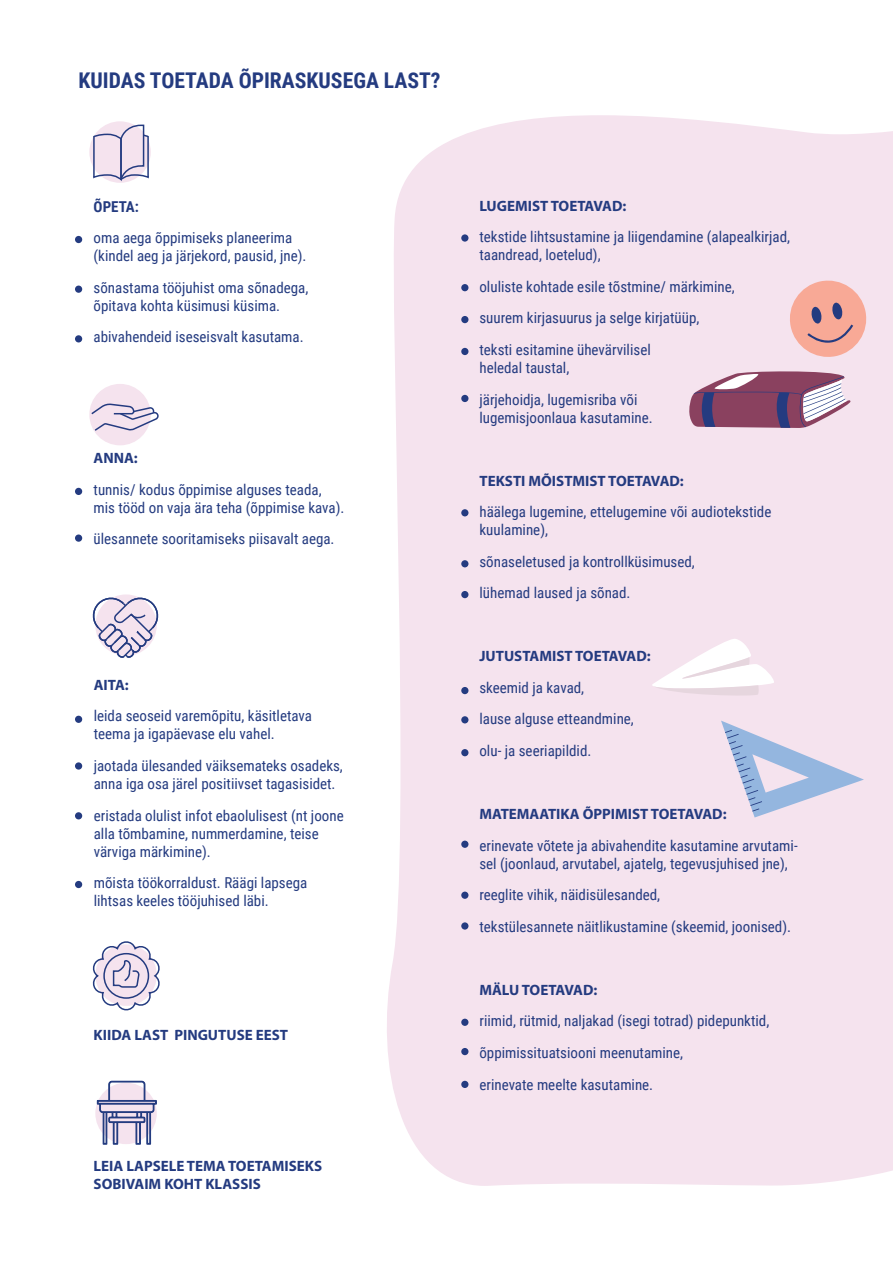
<style>
.page{position:relative;width:893px;height:1263px;background:#fff}
.page>*{position:absolute;margin:0;border:0;box-sizing:border-box;transform-origin:0 0}
.t1{font:700 21.75px "Roboto Condensed";color:#243b80}
.t2{font:15px/18px "Roboto Condensed";color:#243b80}
.t3{font:700 15px/18px "Myriad Pro";color:#243b80}
.t4{font:700 15px "Roboto Condensed";color:#243b80}
</style>
<div class="page">
<div style="left:89px;top:121px;width:62px;height:62px;background:#f5e3ee;border-radius:50%"></div>
<div style="left:89px;top:384px;width:62px;height:61px;background:#f5e3ee;border-radius:50%"></div>
<div style="left:387px;top:115px;width:506px;height:1071px;background:#f5e3ee"></div>
<svg style="left:786px;top:277px;width:84px;height:83px;background:#ebb7b3"></svg>
<svg style="left:687px;top:369px;width:164px;height:59px;background:#a67c95"></svg>
<svg style="left:721px;top:721px;width:143px;height:96px;background:#d0d1e7"></svg>
<svg style="left:639px;top:637px;width:136px;height:60px"></svg>
<svg style="left:92px;top:941px;width:68px;height:70px"></svg>
<svg style="left:92px;top:124px;width:58px;height:57px"></svg>
<svg style="left:92px;top:595px;width:67px;height:63px"></svg>
<svg style="left:90px;top:403px;width:69px;height:29px"></svg>
<svg style="left:97px;top:1081px;width:60px;height:64px"></svg>
<div style="left:461px;top:234px;width:7px;height:8px;background:#243b80;border-radius:50%"></div>
<div style="left:461px;top:284px;width:7px;height:7px;background:#243b80;border-radius:50%"></div>
<div style="left:461px;top:316px;width:7px;height:7px;background:#243b80;border-radius:50%"></div>
<div style="left:461px;top:348px;width:7px;height:7px;background:#243b80;border-radius:50%"></div>
<div style="left:461px;top:395px;width:7px;height:7px;background:#243b80;border-radius:50%"></div>
<div style="left:461px;top:509px;width:7px;height:7px;background:#243b80;border-radius:50%"></div>
<div style="left:461px;top:560px;width:7px;height:7px;background:#243b80;border-radius:50%"></div>
<div style="left:461px;top:591px;width:7px;height:7px;background:#243b80;border-radius:50%"></div>
<div style="left:461px;top:841px;width:7px;height:7px;background:#243b80;border-radius:50%"></div>
<div style="left:461px;top:891px;width:7px;height:8px;background:#243b80;border-radius:50%"></div>
<div style="left:461px;top:922px;width:7px;height:7px;background:#243b80;border-radius:50%"></div>
<div style="left:461px;top:687px;width:7px;height:7px;background:#243b80;border-radius:50%"></div>
<div style="left:461px;top:716px;width:7px;height:7px;background:#243b80;border-radius:50%"></div>
<div style="left:461px;top:749px;width:7px;height:7px;background:#243b80;border-radius:50%"></div>
<div style="left:461px;top:1019px;width:7px;height:7px;background:#243b80;border-radius:50%"></div>
<div style="left:461px;top:1048px;width:7px;height:7px;background:#243b80;border-radius:50%"></div>
<div style="left:461px;top:1081px;width:7px;height:7px;background:#243b80;border-radius:50%"></div>
<div style="left:75px;top:236px;width:7px;height:7px;background:#243b80;border-radius:50%"></div>
<div style="left:75px;top:286px;width:7px;height:7px;background:#243b80;border-radius:50%"></div>
<div style="left:75px;top:335px;width:7px;height:7px;background:#243b80;border-radius:50%"></div>
<div style="left:75px;top:488px;width:7px;height:7px;background:#243b80;border-radius:50%"></div>
<div style="left:75px;top:534px;width:7px;height:8px;background:#243b80;border-radius:50%"></div>
<div style="left:75px;top:716px;width:7px;height:7px;background:#243b80;border-radius:50%"></div>
<div style="left:75px;top:762px;width:7px;height:8px;background:#243b80;border-radius:50%"></div>
<div style="left:75px;top:812px;width:7px;height:7px;background:#243b80;border-radius:50%"></div>
<div style="left:75px;top:881px;width:7px;height:7px;background:#243b80;border-radius:50%"></div>
<h1 class="t1" style="left:79px;top:65px;width:364px">KUIDAS TOETADA ÕPIRASKUSEGA LAST?</h1>
<p class="t4" style="left:94px;top:196px;width:47px">ÕPETA:</p>
<p class="t2" style="left:94px;top:228px;width:214px">oma aega õppimiseks planeerima (kindel aeg ja järjekord, pausid, jne).</p>
<p class="t2" style="left:94px;top:278px;width:216px">sõnastama tööjuhist oma sõnadega, õpitava kohta küsimusi küsima.</p>
<p class="t2" style="left:94px;top:327px;width:212px">abivahendeid iseseisvalt kasutama.</p>
<p class="t3" style="left:94px;top:449px;width:46px">ANNA:</p>
<p class="t2" style="left:94px;top:480px;width:252px">tunnis/ kodus õppimise alguses teada, mis tööd on vaja ära teha (õppimise kava).</p>
<p class="t2" style="left:94px;top:529px;width:242px">ülesannete sooritamiseks piisavalt aega.</p>
<p class="t3" style="left:94px;top:675px;width:36px">AITA:</p>
<p class="t2" style="left:94px;top:706px;width:220px">leida seoseid varemõpitu, käsitletava teema ja igapäevase elu vahel.</p>
<p class="t2" style="left:94px;top:756px;width:251px">jaotada ülesanded väiksemateks osadeks, anna iga osa järel positiivset tagasisidet.</p>
<p class="t2" style="left:94px;top:806px;width:251px">eristada olulist infot ebaolulisest (nt joone alla tõmbamine, nummerdamine, teise värviga märkimine).</p>
<p class="t2" style="left:94px;top:873px;width:215px">mõista töökorraldust. Räägi lapsega lihtsas keeles tööjuhised läbi.</p>
<p class="t3" style="left:94px;top:1025px;width:196px">KIIDA LAST PINGUTUSE EEST</p>
<p class="t3" style="left:94px;top:1156px;width:230px">LEIA LAPSELE TEMA TOETAMISEKS<br>SOBIVAIM KOHT KLASSIS</p>
<p class="t3" style="left:479px;top:196px;width:149px">LUGEMIST TOETAVAD:</p>
<p class="t2" style="left:479px;top:227px;width:312px">tekstide lihtsustamine ja liigendamine (alapealkirjad, taandread, loetelud),</p>
<p class="t2" style="left:479px;top:270px;width:257px;line-height:31.5px">oluliste kohtade esile tõstmine/ märkimine, suurem kirjasuurus ja selge kirjatüüp, teksti esitamine ühevärvilisel</p>
<p class="t2" style="left:479px;top:351px;width:159px;line-height:31.5px">heledal taustal, järjehoidja, lugemisriba või</p>
<p class="t2" style="left:479px;top:408px;width:175px">lugemisjoonlaua kasutamine.</p>
<p class="t3" style="left:479px;top:471px;width:206px">TEKSTI MÕISTMIST TOETAVAD:</p>
<p class="t2" style="left:479px;top:502px;width:293px">häälega lugemine, ettelugemine või audiotekstide kuulamine),</p>
<p class="t2" style="left:479px;top:545px;width:217px;line-height:31.5px">sõnaseletused ja kontrollküsimused, lühemad laused ja sõnad.</p>
<p class="t3" style="left:479px;top:647px;width:173px">JUTUSTAMIST TOETAVAD:</p>
<p class="t2" style="left:479px;top:671px;width:156px;line-height:31.5px">skeemid ja kavad,<br>lause alguse etteandmine, olu- ja seeriapildid.</p>
<p class="t3" style="left:479px;top:804px;width:249px">MATEMAATIKA ÕPPIMIST TOETAVAD:</p>
<p class="t2" style="left:479px;top:836px;width:320px">erinevate võtete ja abivahendite kasutamine arvutami&shy;sel (joonlaud, arvutabel, ajatelg, tegevusjuhised jne),</p>
<p class="t2" style="left:479px;top:878px;width:313px;line-height:31.5px">reeglite vihik, näidisülesanded,<br>tekstülesannete näitlikustamine (skeemid, joonised).</p>
<p class="t3" style="left:479px;top:980px;width:119px">MÄLU TOETAVAD:</p>
<p class="t2" style="left:479px;top:1005px;width:291px;line-height:31.5px">riimid, rütmid, naljakad (isegi totrad) pidepunktid, õppimissituatsiooni meenutamine,<br>erinevate meelte kasutamine.</p>
</div>
